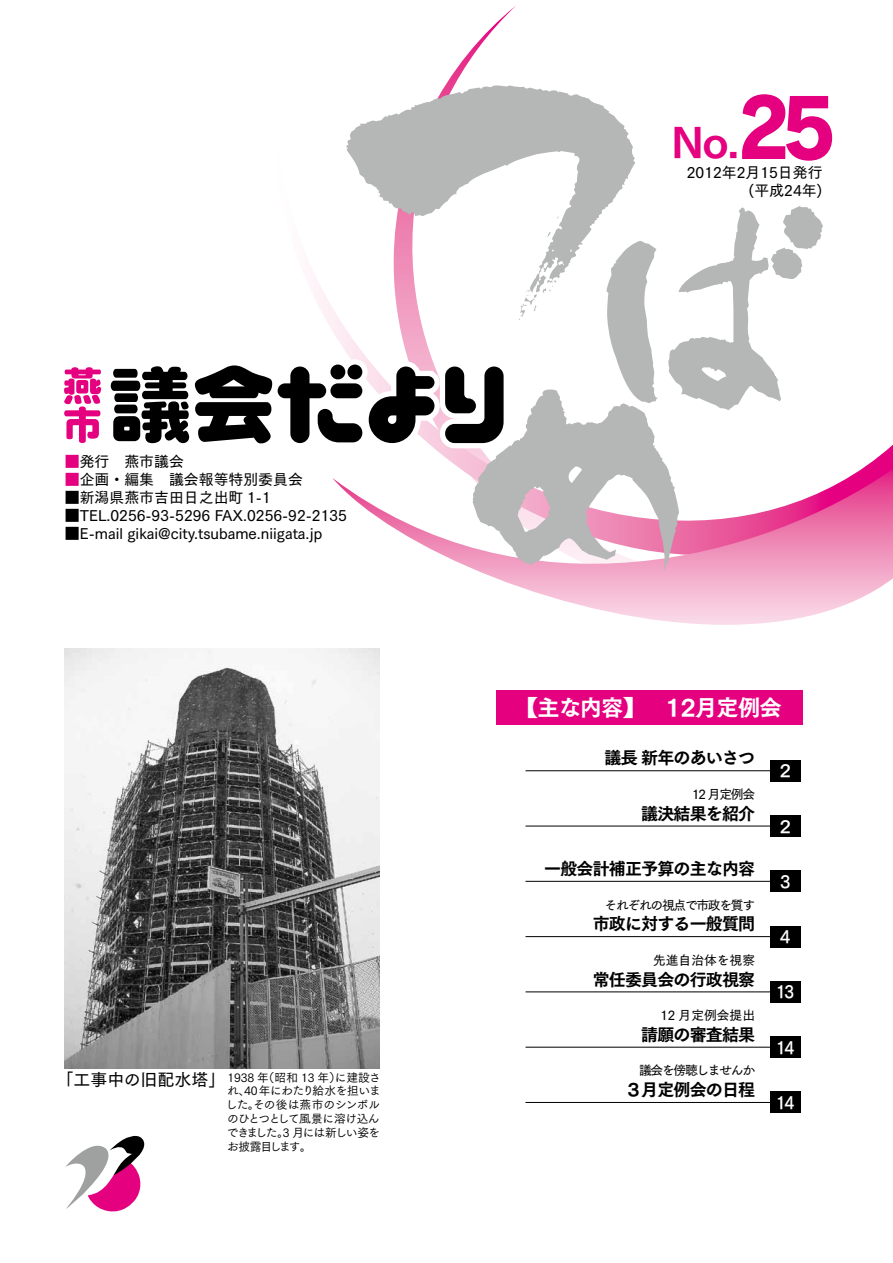
<style>
.page{position:relative;width:893px;height:1263px;background:#fff}
.page>*{position:absolute;margin:0;border:0;box-sizing:border-box;transform-origin:0 0}
.t1{font:80.85px "Rodin Pro EB";color:#e4007f;scale:.95 1}
.t2{font:39.3px "Tsuku Go Pro E";color:#e4007f}
.t3{font:22.35px "Tsuku Go Pro E";letter-spacing:-.035em;color:#fff}
.t4{font:16.95px "Tsuku Go Pro E";letter-spacing:-.05em;color:#000}
.t5{font:16.95px "Tsuku Go Pro D";color:#000}
.t6{font:16.95px "Tsuku Go Pro B";color:#fff;scale:.9 1}
.t7{font:16.95px "Tsuku Go Pro B";color:#fff}
.t8{font:14.85px/18px "Tsuku Go Pro D";color:#000;text-align:right}
.t9{font:12.75px "Tsuku Go Pro D";letter-spacing:-.1em;color:#000}
.t10{font:12.75px "Tsuku Go Pro D";color:#000}
.t11{font:11.7px/13.8px "Tsuku Go Pro M";letter-spacing:-.095em;color:#000}
.t12{font:11.7px "Tsuku Go Pro M";letter-spacing:-.05em;color:#000}
.t13{font:11.7px/13.8px "Tsuku Go Pro M";letter-spacing:-.005em;color:#000}
.t14{font:11.7px "Tsuku Go Pro M";letter-spacing:-.02em;color:#000}
.s1{color:#e4007f}
</style>
<div class="page">
<svg style="left:526px;top:469px;width:367px;height:156px"></svg>
<div style="left:771px;top:1092px;width:30px;height:21px;background:#000"></div>
<svg style="left:346px;top:85px;width:289px;height:121px;fill:#b5b6b6"></svg>
<svg style="left:64px;top:206px;width:759px;height:383px"></svg>
<svg style="left:65px;top:1135px;width:80px;height:77px"></svg>
<div style="left:496px;top:690px;width:306px;height:34px;background:#e4007f"></div>
<div style="left:771px;top:760px;width:30px;height:21px;background:#000"></div>
<div style="left:771px;top:815px;width:30px;height:22px;background:#000"></div>
<div style="left:771px;top:871px;width:30px;height:21px;background:#000"></div>
<div style="left:771px;top:926px;width:30px;height:21px;background:#000"></div>
<div style="left:771px;top:981px;width:30px;height:21px;background:#000"></div>
<div style="left:771px;top:1036px;width:30px;height:22px;background:#000"></div>
<hr style="left:525px;top:770px;width:247px;height:1px;background:#000">
<hr style="left:525px;top:826px;width:247px;height:1px;background:#000">
<hr style="left:525px;top:936px;width:247px;height:1px;background:#000">
<hr style="left:525px;top:1102px;width:247px;height:1px;background:#000">
<hr style="left:525px;top:992px;width:247px;height:1px;background:#000">
<hr style="left:525px;top:1047px;width:247px;height:1px;background:#000">
<hr style="left:525px;top:881px;width:247px;height:1px;background:#000">
<img style="left:65px;top:648px;width:314px;height:420px">
<p class="t8" style="left:65px;top:451px;width:121px"><span class="s1">■</span>発行　燕市議会</p>
<p class="t8" style="left:65px;top:469px;width:240px"><span class="s1">■</span>企画・編集　議会報等特別委員会</p>
<p class="t8" style="left:65px;top:487px;width:207px">■新潟県燕市吉田日之出町 1-1</p>
<p class="t8" style="left:65px;top:505px;width:284px">■TEL.0256-93-5296 FAX.0256-92-2135</p>
<p class="t8" style="left:65px;top:523px;width:259px">■E-mail gikai@city.tsubame.niigata j p.</p>
<p class="t5" style="left:56px;top:1066px;width:171px">「工事中の旧配水塔」</p>
<p class="t14" style="left:227px;top:1067px;width:115px">1938 （年昭和 13 年）</p>
<p class="t12" style="left:335px;top:1067px;width:47px">に建設さ</p>
<p class="t12" style="left:227px;top:1081px;width:155px">れ 40年にわたり給水を担いま</p>
<p class="t13" style="left:226px;top:1083px;width:155px;text-indent:13px">、<br>したその後は燕市のシンボル</p>
<p class="t11" style="left:227px;top:1096px;width:155px;text-indent:21px">。<br>のひとつとして風景に溶け込んできました 3。月には新しい姿をお披露目します。</p>
<h1 class="t1" style="left:736px;top:72px;width:106px">25</h1>
<h2 class="t2" style="left:672px;top:107px;width:69px">No.</h2>
<p class="t8" style="left:687px;top:162px;width:137px">2012年月2 15日発行(平成24年(</p>
<h3 class="t3" style="left:516px;top:687px;width:267px">【主な内容】　 12月定例会</h3>
<p class="t4" style="left:605px;top:743px;width:152px">議長新年のあいさつ</p>
<p class="t9" style="left:692px;top:783px;width:64px">12 月定例会</p>
<p class="t4" style="left:641px;top:798px;width:115px">議決結果を紹介</p>
<p class="t4" style="left:544px;top:853px;width:212px">一般会計補正予算の主な内容</p>
<p class="t9" style="left:605px;top:894px;width:152px">それぞれの視点で市政を質す</p>
<p class="t4" style="left:593px;top:909px;width:164px">市政に対する一般質問</p>
<p class="t10" style="left:653px;top:949px;width:104px">先進自治体を視察</p>
<p class="t4" style="left:593px;top:964px;width:164px">常任委員会の行政視察</p>
<p class="t10" style="left:660px;top:1005px;width:96px">12 月定例会提出</p>
<p class="t4" style="left:641px;top:1019px;width:115px">請願の審査結果</p>
<p class="t9" style="left:639px;top:1060px;width:118px">議会を傍聴しませんか</p>
<p class="t4" style="left:625px;top:1074px;width:132px">３月定例会の日程</p>
<p class="t7" style="left:777px;top:756px;width:19px">２</p>
<p class="t7" style="left:777px;top:811px;width:19px">２</p>
<p class="t6" style="left:778px;top:867px;width:19px">３</p>
<p class="t6" style="left:778px;top:922px;width:19px">４</p>
<p class="t6" style="left:776px;top:977px;width:22px">13</p>
<p class="t6" style="left:776px;top:1032px;width:22px">14</p>
<p class="t6" style="left:776px;top:1088px;width:22px">14</p>
</div>
